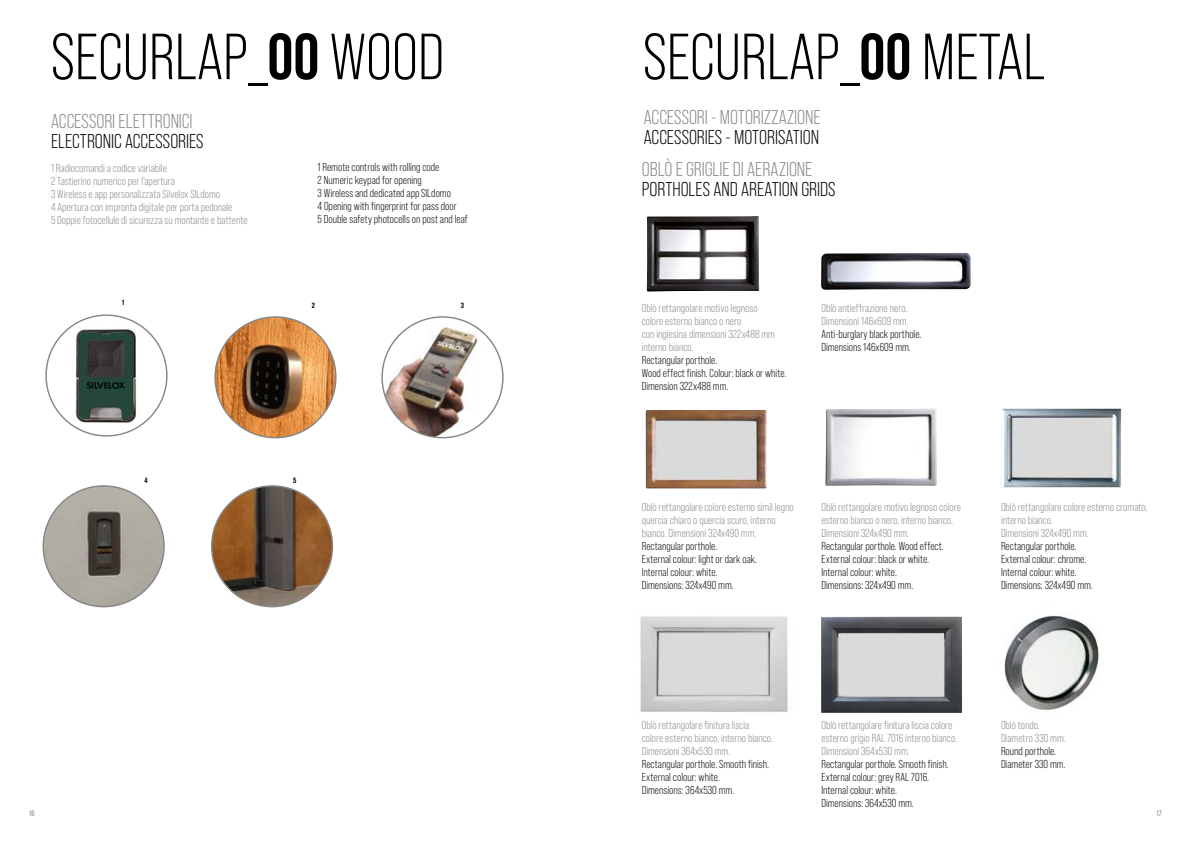
<style>
.page{position:relative;width:1191px;height:842px;background:#fff}
.page>*{position:absolute;margin:0;border:0;box-sizing:border-box;transform-origin:0 0}
.t1{font:65px "Bebas Neue Pro";color:#000}
.t2{font:20px "Bebas Neue Pro";color:#000}
.t3{font:20px "Bebas Neue Pro";color:#878787}
.t4{font:11.5px/13px "Bebas Neue Pro";color:#878787}
.t5{font:11.5px/13px "Bebas Neue Pro";color:#000}
.t6{font:700 condensed 8px "Akzidenz Grotesk BQ";color:#000}
.t7{font:8px "Bebas Neue Pro";color:#878787}
.s1{font-weight:700}
</style>
<div class="page">
<img style="left:73px;top:327px;width:63px;height:96px">
<img style="left:215px;top:317px;width:121px;height:121px;border-radius:60px">
<img style="left:382px;top:317px;width:121px;height:121px;border-radius:60px">
<img style="left:212px;top:486px;width:120px;height:121px">
<img style="left:43px;top:486px;width:121px;height:121px;border-radius:60px">
<img style="left:825px;top:409px;width:112px;height:77px">
<img style="left:821px;top:253px;width:150px;height:37px">
<img style="left:647px;top:216px;width:112px;height:76px">
<img style="left:645px;top:410px;width:121px;height:79px">
<img style="left:1001px;top:409px;width:120px;height:78px">
<img style="left:1004px;top:613px;width:95px;height:97px">
<img style="left:640px;top:616px;width:148px;height:96px">
<img style="left:821px;top:616px;width:140px;height:96px">
<h1 class="t1" style="left:51px;top:21px;width:395px">SECURLAP_<span class="s1">OO</span> WOOD</h1>
<h2 class="t3" style="left:51px;top:110px;width:143px">ACCESSORI ELETTRONICI</h2>
<h2 class="t2" style="left:51px;top:130px;width:154px">ELECTRONIC ACCESSORIES</h2>
<p class="t4" style="left:51px;top:161px;width:198px">1 Radiocomandi a codice variabile<br>2 Tastierino numerico per l’apertura<br>3 Wireless e app personalizzata Silvelox SILdomo<br>4 Apertura con impronta digitale per porta pedonale<br>5 Doppie fotocellule di sicurezza su montante e battente</p>
<p class="t5" style="left:317px;top:160px;width:152px">1 Remote controls with rolling code<br>2 Numeric keypad for opening<br>3 Wireless and dedicated app SILdomo<br>4 Opening with fingerprint for pass door<br>5 Double safety photocells on post and leaf</p>
<p class="t6" style="left:122px;top:298px;width:5px">1</p>
<p class="t6" style="left:312px;top:300px;width:5px">2</p>
<p class="t6" style="left:461px;top:300px;width:5px">3</p>
<p class="t6" style="left:144px;top:475px;width:5px">4</p>
<p class="t6" style="left:293px;top:475px;width:5px">5</p>
<h1 class="t1" style="left:643px;top:21px;width:404px">SECURLAP_<span class="s1">OO</span> METAL</h1>
<h2 class="t3" style="left:643px;top:106px;width:178px">ACCESSORI - MOTORIZZAZIONE</h2>
<h2 class="t2" style="left:643px;top:126px;width:177px">ACCESSORIES - MOTORISATION</h2>
<h2 class="t3" style="left:642px;top:157px;width:172px">OBLÒ E GRIGLIE DI AERAZIONE</h2>
<h2 class="t2" style="left:642px;top:177px;width:195px">PORTHOLES AND AREATION GRIDS</h2>
<p class="t4" style="left:642px;top:301px;width:135px">Oblò rettangolare motivo legnoso colore esterno bianco o nero<br>con inglesina dimensioni 322x488 mm interno bianco.</p>
<p class="t5" style="left:642px;top:353px;width:146px">Rectangular porthole.<br>Wood effect finish. Colour: black or white.<br>Dimension 322x488 mm.</p>
<p class="t4" style="left:821px;top:301px;width:89px">Oblò antieffrazione nero.<br>Dimensioni 146x609 mm.</p>
<p class="t5" style="left:821px;top:327px;width:101px">Anti-burglary black porthole.<br>Dimensions 146x609 mm.</p>
<p class="t4" style="left:642px;top:501px;width:153px">Oblò rettangolare colore esterno simil legno quercia chiaro o quercia scuro, interno bianco. Dimensioni 324x490 mm.</p>
<p class="t5" style="left:642px;top:540px;width:117px">Rectangular porthole.<br>External colour: light or dark oak.<br>Internal colour: white.<br>Dimensions: 324x490 mm.</p>
<p class="t4" style="left:821px;top:501px;width:141px">Oblò rettangolare motivo legnoso colore esterno bianco o nero, interno bianco.<br>Dimensioni 324x490 mm.</p>
<p class="t5" style="left:821px;top:540px;width:124px">Rectangular porthole. Wood effect.<br>External colour: black or white.<br>Internal colour: white.<br>Dimensions: 324x490 mm.</p>
<p class="t4" style="left:1001px;top:501px;width:148px">Oblò rettangolare colore esterno cromato, interno bianco.<br>Dimensioni 324x490 mm.</p>
<p class="t5" style="left:1001px;top:540px;width:93px">Rectangular porthole.<br>External colour: chrome.<br>Internal colour: white.<br>Dimensions: 324x490 mm.</p>
<p class="t4" style="left:642px;top:719px;width:133px">Oblò rettangolare finitura liscia colore esterno bianco, interno bianco.<br>Dimensioni 364x530 mm.</p>
<p class="t5" style="left:642px;top:758px;width:129px">Rectangular porthole. Smooth finish.<br>External colour: white.<br>Dimensions: 364x530 mm.</p>
<p class="t4" style="left:821px;top:719px;width:137px">Oblò rettangolare finitura liscia colore esterno grigio RAL 7016 interno bianco.<br>Dimensioni 364x530 mm.</p>
<p class="t5" style="left:821px;top:758px;width:129px">Rectangular porthole. Smooth finish.<br>External colour: grey RAL 7016.<br>Internal colour: white.<br>Dimensions: 364x530 mm.</p>
<p class="t4" style="left:1001px;top:719px;width:66px">Oblò tondo.<br>Diametro 330 mm.</p>
<p class="t5" style="left:1001px;top:745px;width:66px">Round porthole.<br>Diameter 330 mm.</p>
<p class="t7" style="left:29px;top:809px;width:7px">16</p>
<p class="t7" style="left:1156px;top:809px;width:7px">17</p>
</div>
